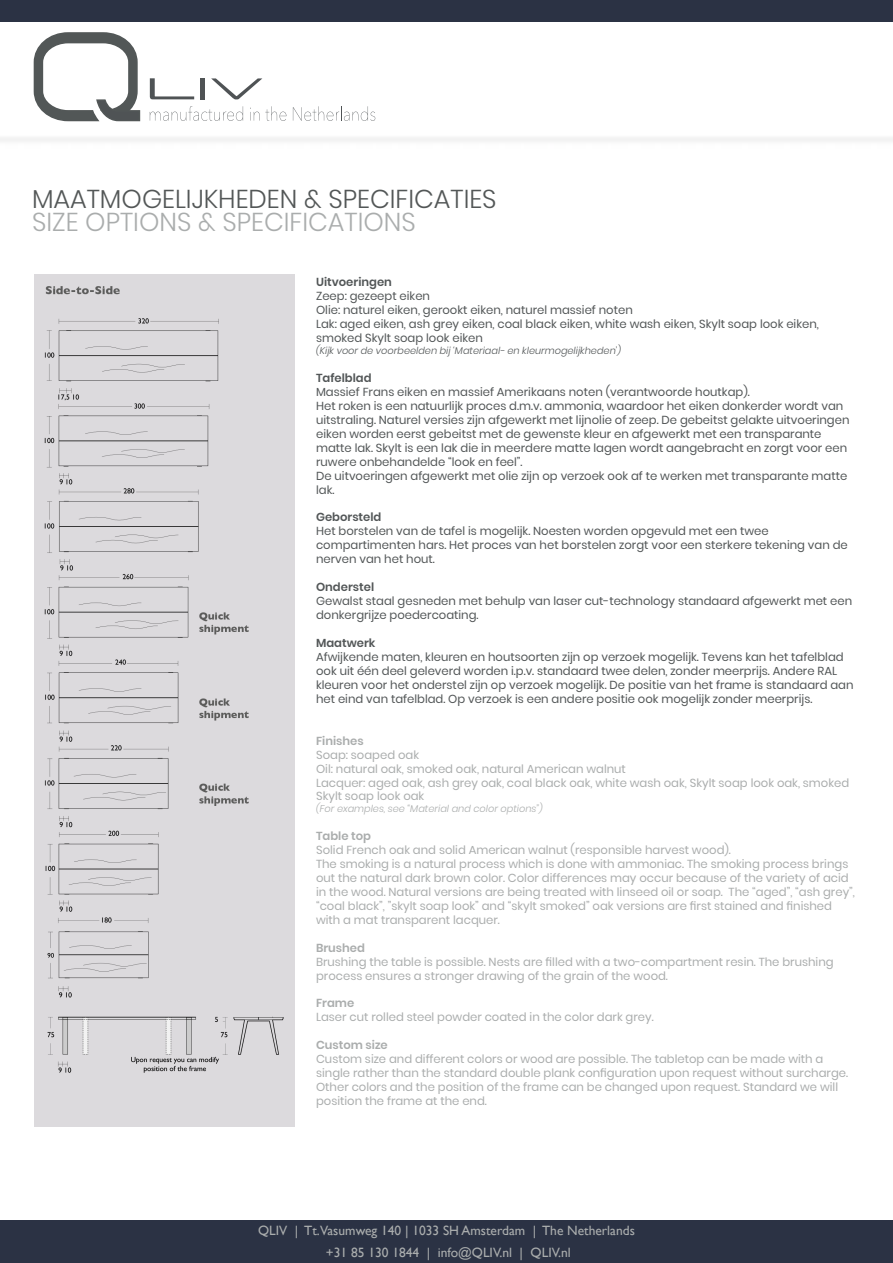
<style>
.page{position:relative;width:893px;height:1263px;background:#fff}
.page>*{position:absolute;margin:0;border:0;box-sizing:border-box;transform-origin:0 0}
.t1{font:300 25.8px "Poppins";color:#535757}
.t2{font:300 25.8px "Poppins";color:#aaadad}
.t3{font:13.5px/21.6px "Gill Sans";color:#aaadad;text-align:center}
.t4{font:11.7px/14px "Poppins";color:#525657}
.t5{font:11.7px/14px "Poppins";color:#aaadad}
.t6{font:600 11.7px "Poppins";color:#525657}
.t7{font:600 11.7px "Poppins";color:#aaadad}
.t8{font:italic 300 9.75px "Poppins";color:#525657}
.t9{font:italic 300 9.75px "Poppins";color:#aaadad}
</style>
<div class="page">
<svg style="left:150px;top:78px;width:44px;height:21px"></svg>
<hr style="left:200px;top:78px;width:4px;height:21px;background:#4f5355">
<svg style="left:211px;top:78px;width:51px;height:21px"></svg>
<svg style="left:33px;top:32px;width:108px;height:90px"></svg>
<svg style="left:150px;top:106px;width:93px;height:15px"></svg>
<svg style="left:250px;top:106px;width:36px;height:15px"></svg>
<svg style="left:293px;top:106px;width:82px;height:15px"></svg>
<div style="left:34px;top:274px;width:261px;height:853px;background:#dcdadd"></div>
<div style="left:0;top:0;width:893px;height:21px;background:#2b3244"></div>
<div style="left:0;top:1220px;width:893px;height:43px;background:#2b3244"></div>
<h1 class="t1" style="left:32px;top:184px;width:466px">MAATMOGELIJKHEDEN &amp; SPECIFICATIES</h1>
<h1 class="t2" style="left:32px;top:207px;width:385px">SIZE OPTIONS &amp; SPECIFICATIONS</h1>
<p class="t6" style="left:316px;top:276px;width:77px">Uitvoeringen</p>
<p class="t4" style="left:316px;top:289px;width:116px">Zeep: gezeept eiken</p>
<p class="t4" style="left:316px;top:303px;width:318px">Olie: naturel eiken, gerookt eiken, naturel massief noten</p>
<p class="t4" style="left:316px;top:317px;width:504px">Lak: aged eiken, ash grey eiken, coal black eiken, white wash eiken, Skylt soap look eiken, smoked Skylt soap look eiken</p>
<p class="t8" style="left:316px;top:345px;width:307px">(Kijk voor de voorbeelden bij ‘Materiaal- en kleurmogelijkheden’)</p>
<p class="t6" style="left:316px;top:371px;width:57px">Tafelblad</p>
<p class="t4" style="left:316px;top:385px;width:435px">Massief Frans eiken en massief Amerikaans noten (verantwoorde houtkap).</p>
<p class="t4" style="left:316px;top:399px;width:535px">Het roken is een natuurlijk proces d.m.v. ammonia, waardoor het eiken donkerder wordt van uitstraling. Naturel versies zijn afgewerkt met lijnolie of zeep. De gebeitst gelakte uitvoeringen eiken worden eerst gebeitst met de gewenste kleur en afgewerkt met een transparante matte lak. Skylt is een lak die in meerdere matte lagen wordt aangebracht en zorgt voor een ruwere onbehandelde “look en feel”.</p>
<p class="t4" style="left:316px;top:468px;width:533px">De uitvoeringen afgewerkt met olie zijn op verzoek ook af te werken met transparante matte lak.</p>
<p class="t6" style="left:316px;top:510px;width:67px">Geborsteld</p>
<p class="t4" style="left:316px;top:524px;width:533px">Het borstelen van de tafel is mogelijk. Noesten worden opgevuld met een twee compartimenten hars. Het proces van het borstelen zorgt voor een sterkere tekening van de nerven van het hout.</p>
<p class="t6" style="left:316px;top:580px;width:60px">Onderstel</p>
<p class="t4" style="left:316px;top:594px;width:538px">Gewalst staal gesneden met behulp van laser cut-technology standaard afgewerkt met een donkergrijze poedercoating.</p>
<p class="t6" style="left:316px;top:636px;width:61px">Maatwerk</p>
<p class="t4" style="left:316px;top:650px;width:539px">Afwijkende maten, kleuren en houtsoorten zijn op verzoek mogelijk. Tevens kan het tafelblad ook uit één deel geleverd worden i.p.v. standaard twee delen, zonder meerprijs. Andere RAL kleuren voor het onderstel zijn op verzoek mogelijk. De positie van het frame is standaard aan het eind van tafelblad. Op verzoek is een andere positie ook mogelijk zonder meerprijs.</p>
<p class="t7" style="left:316px;top:734px;width:49px">Finishes</p>
<p class="t5" style="left:316px;top:747px;width:105px">Soap: soaped oak</p>
<p class="t5" style="left:316px;top:761px;width:311px">Oil: natural oak, smoked oak, natural American walnut</p>
<p class="t5" style="left:316px;top:775px;width:535px">Lacquer: aged oak, ash grey oak, coal black oak, white wash oak, Skylt soap look oak, smoked<br>Skylt soap look oak</p>
<p class="t9" style="left:316px;top:803px;width:228px">(For examples, see “Material and color options”)</p>
<p class="t7" style="left:316px;top:829px;width:56px">Table top</p>
<p class="t5" style="left:316px;top:843px;width:416px">Solid French oak and solid American walnut (responsible harvest wood).</p>
<p class="t5" style="left:316px;top:857px;width:540px">The smoking is a natural process which is done with ammoniac. The smoking process brings out the natural dark brown color. Color differences may occur because of the variety of acid in the wood. Natural versions are being treated with linseed oil or soap. The “aged”, “ash grey”, “coal black”, ”skylt soap look” and “skylt smoked” oak versions are first stained and finished with a mat transparent lacquer.</p>
<p class="t7" style="left:316px;top:941px;width:50px">Brushed</p>
<p class="t5" style="left:316px;top:954px;width:519px">Brushing the table is possible. Nests are filled with a two-compartment resin. The brushing process ensures a stronger drawing of the grain of the wood.</p>
<p class="t7" style="left:316px;top:996px;width:40px">Frame</p>
<p class="t5" style="left:316px;top:1010px;width:339px">Laser cut rolled steel powder coated in the color dark grey.</p>
<p class="t7" style="left:316px;top:1038px;width:73px">Custom size</p>
<p class="t5" style="left:316px;top:1052px;width:533px">Custom size and different colors or wood are possible. The tabletop can be made with a single rather than the standard double plank configuration upon request without surcharge.<br>Other colors and the position of the frame can be changed upon request. Standard we will position the frame at the end.</p>
<p class="t3" style="left:258px;top:1220px;width:378px">QLIV | Tt.Vasumweg 140 | 1033 SH Amsterdam | The Netherlands +31 85 130 1844 | info@QLIV.nl | QLIV.nl</p>
</div>
